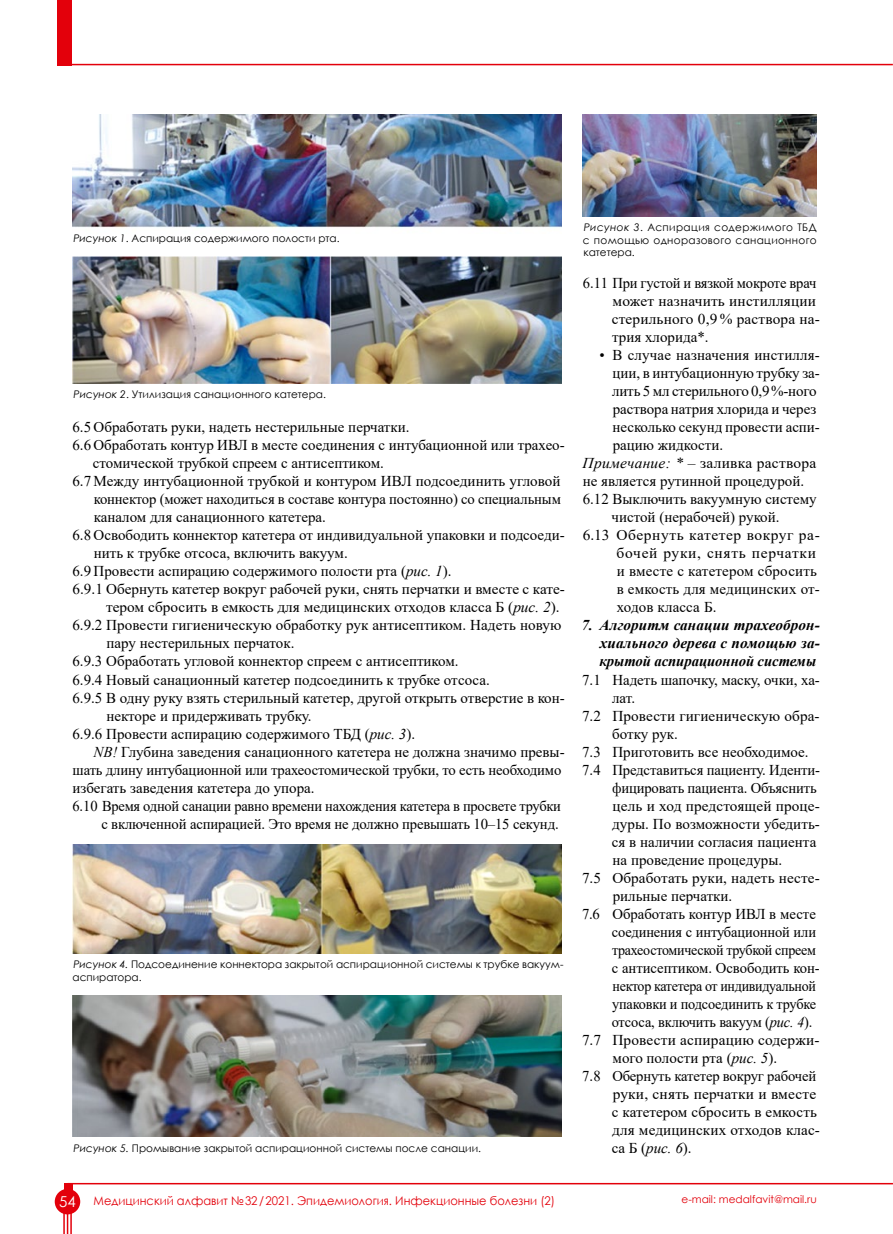
<style>
.page{position:relative;width:893px;height:1234px;background:#fff}
.page>*{position:absolute;margin:0;border:0;box-sizing:border-box;transform-origin:0 0}
.t1{font:15px/18px "Times New Roman";color:#000}
.t2{font:15px "Times New Roman";color:#000;scale:.96 1}
.t3{font:italic 700 15px/18px "Times New Roman";letter-spacing:-.005em;color:#000;text-align:justify}
.t4{font:15px "Times New Roman";letter-spacing:-.02em;color:#000;scale:.94 1}
.t5{font:15px "Times New Roman";letter-spacing:-.02em;color:#000;scale:.93 1}
.t6{font:15px "Times New Roman";letter-spacing:.035em;color:#000}
.t7{font:15px "Times New Roman";letter-spacing:.045em;color:#000}
.t8{font:12px "Century Gothic";color:#e3000b;scale:.95 1}
.t9{font:10.5px/12.6px "Century Gothic";color:#000}
.t10{font:10.5px "Century Gothic";color:#e3000b}
.s1{font-style:italic}
.s2{font-size:15px;color:#fff}
</style>
<div class="page">
<hr style="left:65px;top:64px;width:828px;height:1px;background:#e3000b">
<hr style="left:67px;top:1182px;width:826px;height:2px;background:#e3000b">
<div style="left:57px;top:0;width:15px;height:65px;background:#e3000b"></div>
<div style="left:55px;top:1188px;width:25px;height:26px;background:#e3000b;border-radius:50%"></div>
<div style="left:64px;top:1182px;width:8px;height:28px;background:#e3000b"></div>
<hr style="left:63px;top:1210px;width:2px;height:23px;background:#e3000b">
<hr style="left:70px;top:1210px;width:2px;height:23px;background:#e3000b">
<svg style="left:67px;top:1214px;width:1px;height:19px"></svg>
<img style="left:73px;top:256px;width:489px;height:128px">
<img style="left:73px;top:844px;width:488px;height:108px">
<img style="left:73px;top:995px;width:489px;height:140px">
<img style="left:583px;top:115px;width:233px;height:101px">
<img style="left:73px;top:115px;width:488px;height:113px">
<p class="t9" style="left:73px;top:232px;width:268px"><span class="s1">Рисунок 1</span>. Аспирация содержимого полости рта.</p>
<p class="t9" style="left:74px;top:387px;width:254px"><span class="s1">Рисунок 2</span>. Утилизация санационного катетера.</p>
<p class="t1" style="left:72px;top:418px;width:339px">6.5 Обработать руки, надеть нестерильные перчатки.</p>
<p class="t1" style="left:72px;top:436px;width:494px">6.6 Обработать контур ИВЛ в месте соединения с интубационной или трахео-</p>
<p class="t1" style="left:93px;top:454px;width:293px">стомической трубкой спреем с антисептиком.</p>
<p class="t1" style="left:72px;top:472px;width:490px">6.7 Между интубационной трубкой и контуром ИВЛ подсоединить угловой</p>
<p class="t1" style="left:94px;top:490px;width:469px">коннектор (может находиться в составе контура постоянно) со специальным</p>
<p class="t1" style="left:94px;top:508px;width:234px">каналом для санационного катетера.</p>
<p class="t1" style="left:72px;top:526px;width:494px">6.8 Освободить коннектор катетера от индивидуальной упаковки и подсоеди-</p>
<p class="t1" style="left:94px;top:544px;width:255px">нить к трубке отсоса, включить вакуум.</p>
<p class="t1" style="left:72px;top:562px;width:380px">6.9 Провести аспирацию содержимого полости рта (<span class="s1">рис. 1</span>).</p>
<p class="t1" style="left:72px;top:580px;width:494px">6.9.1 Обернуть катетер вокруг рабочей руки, снять перчатки и вместе с кате-</p>
<p class="t1" style="left:106px;top:598px;width:455px">тером сбросить в емкость для медицинских отходов класса Б (<span class="s1">рис. 2</span>).</p>
<p class="t1" style="left:72px;top:616px;width:490px">6.9.2 Провести гигиеническую обработку рук антисептиком. Надеть новую</p>
<p class="t1" style="left:107px;top:634px;width:189px">пару нестерильных перчаток.</p>
<p class="t1" style="left:72px;top:652px;width:388px">6.9.3 Обработать угловой коннектор спреем с антисептиком.</p>
<p class="t1" style="left:72px;top:670px;width:419px">6.9.4 Новый санационный катетер подсоединить к трубке отсоса.</p>
<p class="t1" style="left:72px;top:688px;width:494px">6.9.5 В одну руку взять стерильный катетер, другой открыть отверстие в кон-</p>
<p class="t1" style="left:107px;top:706px;width:207px">некторе и придерживать трубку.</p>
<p class="t1" style="left:72px;top:724px;width:344px">6.9.6 Провести аспирацию содержимого ТБД (<span class="s1">рис. 3</span>).</p>
<p class="t1" style="left:93px;top:742px;width:473px"><span class="s1">NB!</span> Глубина заведения санационного катетера не должна значимо превы-</p>
<p class="t1" style="left:72px;top:760px;width:490px">шать длину интубационной или трахеостомической трубки, то есть необходимо</p>
<p class="t1" style="left:72px;top:778px;width:244px">избегать заведения катетера до упора.</p>
<p class="t1" style="left:72px;top:796px;width:490px">6.10 Время одной санации равно времени нахождения катетера в просвете трубки</p>
<p class="t1" style="left:101px;top:814px;width:459px">с включенной аспирацией. Это время не должно превышать 10–15 секунд.</p>
<p class="t9" style="left:73px;top:957px;width:493px"><span class="s1">Рисунок 4.</span> Подсоединение коннектора закрытой аспирационной системы к трубке вакуум&shy;аспиратора.</p>
<p class="t9" style="left:74px;top:1141px;width:409px"><span class="s1">Рисунок 5.</span> Промывание закрытой аспирационной системы после санации.</p>
<p class="t8" style="left:59px;top:1191px;width:524px"><span class="s2">54</span> Медицинский алфавит №32/2021. Эпидемиология. Инфекционные болезни (2)</p>
<p class="t9" style="left:583px;top:221px;width:235px;text-align:justify"><span class="s1">Рисунок 3</span>. Аспирация содержимого ТБД с помощью одноразового санационного катетера.</p>
<p class="t1" style="left:612px;top:274px;width:210px;text-indent:-29px">6.11 При густой и вязкой мокроте врач может назначить инстилляции стерильного 0,9 % раствора на&shy;трия хлорида*.</p>
<p class="t1" style="left:600px;top:346px;width:222px">• В случае назначения инстилля-</p>
<p class="t1" style="left:613px;top:364px;width:209px">ции, в интубационную трубку за-</p>
<p class="t1" style="left:612px;top:382px;width:206px">лить 5 мл стерильного 0,9%-ного</p>
<p class="t1" style="left:613px;top:400px;width:205px">раствора натрия хлорида и через</p>
<p class="t1" style="left:613px;top:418px;width:209px">несколько секунд провести аспи-</p>
<p class="t1" style="left:613px;top:436px;width:112px">рацию жидкости.</p>
<p class="t1" style="left:583px;top:454px;width:235px"><span class="s1">Примечание: *</span> – заливка раствора</p>
<p class="t1" style="left:583px;top:472px;width:223px">не является рутинной процедурой.</p>
<p class="t1" style="left:583px;top:490px;width:236px">6.12 Выключить вакуумную систему</p>
<p class="t1" style="left:612px;top:508px;width:170px">чистой (нерабочей) рукой.</p>
<p class="t6" style="left:583px;top:524px;width:239px">6.13 Обернуть катетер вокруг ра-</p>
<p class="t7" style="left:617px;top:542px;width:201px">бочей руки, снять перчатки</p>
<p class="t1" style="left:617px;top:562px;width:202px">и вместе с катетером сбросить</p>
<p class="t1" style="left:617px;top:580px;width:205px">в емкость для медицинских от-</p>
<p class="t1" style="left:617px;top:598px;width:101px">ходов класса Б.</p>
<p class="t3" style="left:599px;top:616px;width:222px;text-indent:-18px">7. Алгоритм санации трахеоброн&shy;хиального дерева с помощью за&shy;крытой аспирационной системы</p>
<p class="t1" style="left:582px;top:670px;width:239px">7.1 Надеть шапочку, маску, очки, ха-</p>
<p class="t1" style="left:612px;top:688px;width:24px">лат.</p>
<p class="t1" style="left:582px;top:706px;width:239px">7.2 Провести гигиеническую обра-</p>
<p class="t1" style="left:612px;top:724px;width:67px">ботку рук.</p>
<p class="t1" style="left:582px;top:742px;width:228px">7.3 Приготовить все необходимое.</p>
<p class="t1" style="left:582px;top:760px;width:239px">7.4 Представиться пациенту. Иденти-</p>
<p class="t1" style="left:612px;top:778px;width:206px">фицировать пациента. Объяснить</p>
<p class="t1" style="left:613px;top:796px;width:209px">цель и ход предстоящей проце-</p>
<p class="t1" style="left:612px;top:814px;width:209px">дуры. По возможности убедить-</p>
<p class="t1" style="left:612px;top:832px;width:206px">ся в наличии согласия пациента</p>
<p class="t1" style="left:613px;top:850px;width:171px">на проведение процедуры.</p>
<p class="t1" style="left:582px;top:868px;width:239px">7.5 Обработать руки, надеть несте-</p>
<p class="t1" style="left:613px;top:886px;width:121px">рильные перчатки.</p>
<p class="t1" style="left:582px;top:904px;width:235px">7.6 Обработать контур ИВЛ в месте</p>
<p class="t2" style="left:612px;top:920px;width:214px">соединения с интубационной или</p>
<p class="t4" style="left:612px;top:938px;width:218px">трахеостомической трубкой спреем</p>
<p class="t1" style="left:612px;top:958px;width:210px">с антисептиком. Освободить кон-</p>
<p class="t5" style="left:613px;top:974px;width:220px">нектор катетера от индивидуальной</p>
<p class="t2" style="left:612px;top:992px;width:214px">упаковки и подсоединить к трубке</p>
<p class="t2" style="left:612px;top:1010px;width:211px">отсоса, включить вакуум (<span class="s1">рис. 4</span>).</p>
<p class="t1" style="left:582px;top:1030px;width:239px">7.7 Провести аспирацию содержи-</p>
<p class="t1" style="left:613px;top:1048px;width:166px">мого полости рта (<span class="s1">рис. 5</span>).</p>
<p class="t1" style="left:582px;top:1066px;width:236px">7.8 Обернуть катетер вокруг рабочей</p>
<p class="t1" style="left:613px;top:1084px;width:205px">руки, снять перчатки и вместе</p>
<p class="t1" style="left:612px;top:1102px;width:207px">с катетером сбросить в емкость</p>
<p class="t1" style="left:612px;top:1120px;width:209px">для медицинских отходов клас-</p>
<p class="t1" style="left:612px;top:1138px;width:82px">са Б (<span class="s1">рис. 6</span>).</p>
<p class="t10" style="left:682px;top:1191px;width:137px">e-mail: medalfavit@mail.ru</p>
</div>
